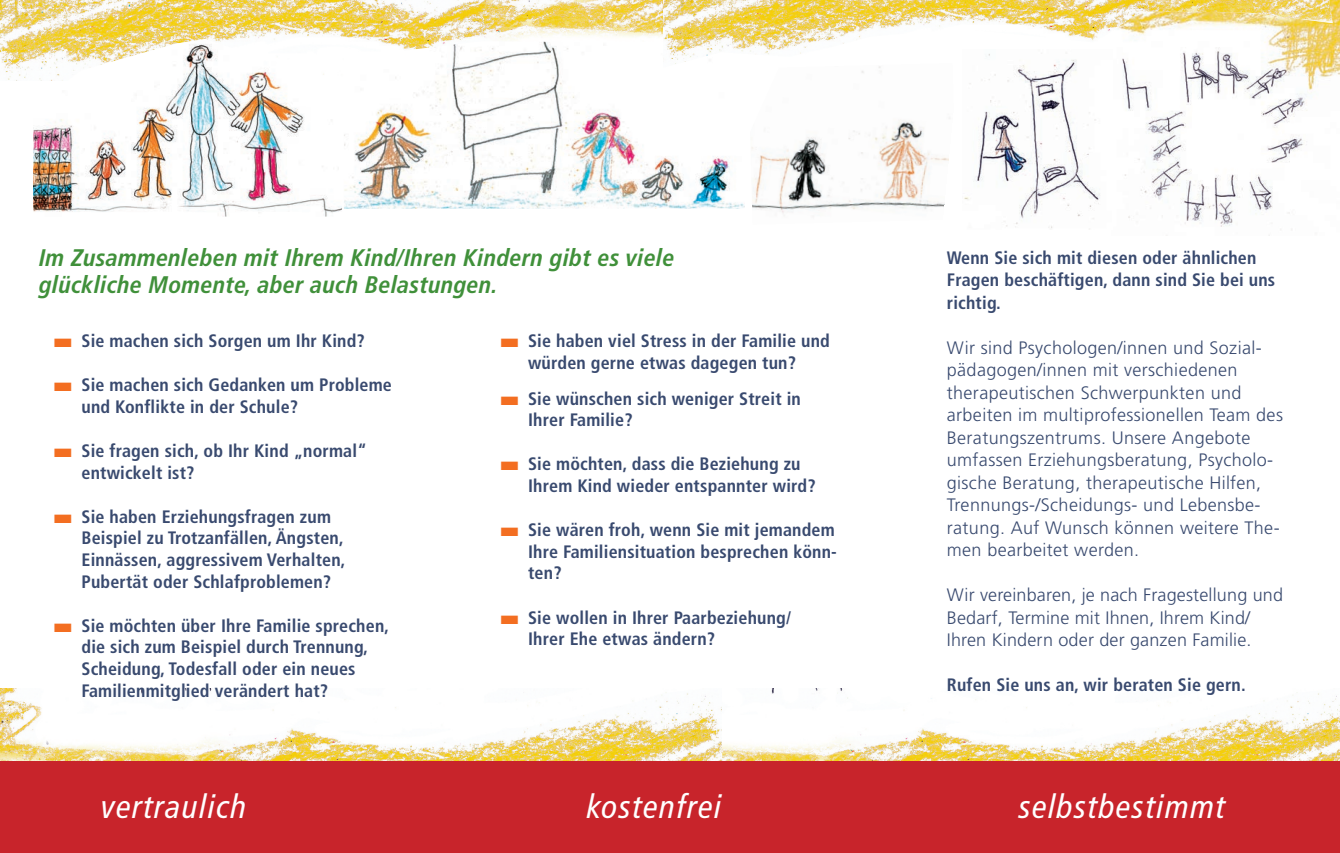
<style>
.page{position:relative;width:1340px;height:853px;background:#fff}
.page>*{position:absolute;margin:0;border:0;box-sizing:border-box;transform-origin:0 0}
.t1{font:italic condensed 33px "Frutiger LT Com";letter-spacing:.04em;color:#fff}
.t2{font:italic 700 condensed 24px/27px "Frutiger LT Com";letter-spacing:.01em;color:#40903a}
.t3{font:700 condensed 18px/21.6px "Frutiger LT Com";letter-spacing:.01em;color:#394a6f}
.t4{font:300 18px/22.5px "Frutiger LT Com";letter-spacing:.02em;color:#394a6f}
.s1{color:#f36e21}
</style>
<div class="page">
<img style="left:721px;top:689px;width:619px;height:72px">
<img style="left:0;top:689px;width:721px;height:72px">
<div style="left:0;top:761px;width:1340px;height:92px;background:#c8242b"></div>
<img style="left:0;top:0;width:663px;height:81px">
<img style="left:33px;top:39px;width:310px;height:177px">
<img style="left:344px;top:41px;width:319px;height:167px">
<img style="left:1220px;top:0;width:120px;height:230px">
<svg style="left:663px;top:68px;width:670px;height:157px"></svg>
<img style="left:663px;top:0;width:670px;height:68px">
<h2 class="t2" style="left:39px;top:244px;width:637px">Im Zusammenleben mit Ihrem Kind/Ihren Kindern gibt es viele glückliche Momente, aber auch Belastungen.</h2>
<p class="t3" style="left:54px;top:330px;width:313px"><span class="s1">■</span> Sie machen sich Sorgen um Ihr Kind?</p>
<p class="t3" style="left:82px;top:374px;width:312px;text-indent:-28px"><span class="s1">■</span> Sie machen sich Gedanken um Probleme und Konflikte in der Schule?</p>
<p class="t3" style="left:82px;top:440px;width:287px;text-indent:-28px"><span class="s1">■</span> Sie fragen sich, ob Ihr Kind „normal“ entwickelt ist?</p>
<p class="t3" style="left:82px;top:505px;width:266px;text-indent:-28px"><span class="s1">■</span> Sie haben Erziehungsfragen zum Beispiel zu Trotzanfällen, Ängsten, Einnässen, aggressivem Verhalten, Pubertät oder Schlafproblemen?</p>
<p class="t3" style="left:82px;top:614px;width:309px;text-indent:-28px"><span class="s1">■</span> Sie möchten über Ihre Familie sprechen, die sich zum Beispiel durch Trennung, Scheidung, Todesfall oder ein neues Familienmitglied verändert hat?</p>
<p class="t3" style="left:501px;top:330px;width:331px;text-align:center"><span class="s1">■</span> Sie haben viel Stress in der Familie und würden gerne etwas dagegen tun?</p>
<p class="t3" style="left:528px;top:388px;width:274px;text-indent:-28px"><span class="s1">■</span> Sie wünschen sich weniger Streit in<br>Ihrer Familie?</p>
<p class="t3" style="left:528px;top:453px;width:289px;text-indent:-28px"><span class="s1">■</span> Sie möchten, dass die Beziehung zu<br>Ihrem Kind wieder entspannter wird?</p>
<p class="t3" style="left:528px;top:519px;width:310px;text-indent:-28px"><span class="s1">■</span> Sie wären froh, wenn Sie mit jemandem<br>Ihre Familiensituation besprechen könn&shy;ten?</p>
<p class="t3" style="left:528px;top:606px;width:264px;text-indent:-28px"><span class="s1">■</span> Sie wollen in Ihrer Paarbeziehung/<br>Ihrer Ehe etwas ändern?</p>
<p class="t3" style="left:947px;top:246px;width:330px;line-height:22.5px">Wenn Sie sich mit diesen oder ähnlichen<br>Fragen beschäftigen, dann sind Sie bei uns richtig.</p>
<p class="t4" style="left:947px;top:336px;width:338px">Wir sind Psychologen/innen und Sozial&shy;pädagogen/innen mit verschiedenen therapeutischen Schwerpunkten und arbeiten im multiprofessionellen Team des Beratungszentrums. Unsere Angebote umfassen Erziehungsberatung, Psycholo&shy;gische Beratung, therapeutische Hilfen, Trennungs-/Scheidungs- und Lebensbe&shy;ratung. Auf Wunsch können weitere The&shy;men bearbeitet werden.</p>
<p class="t4" style="left:947px;top:584px;width:338px">Wir vereinbaren, je nach Fragestellung und<br>Bedarf, Termine mit Ihnen, Ihrem Kind/<br>Ihren Kindern oder der ganzen Familie.</p>
<p class="t3" style="left:947px;top:674px;width:300px">Rufen Sie uns an, wir beraten Sie gern.</p>
<h1 class="t1" style="left:101px;top:787px;width:147px">vertraulich</h1>
<h1 class="t1" style="left:587px;top:787px;width:136px">kostenfrei</h1>
<h1 class="t1" style="left:1019px;top:787px;width:208px">selbstbestimmt</h1>
</div>
